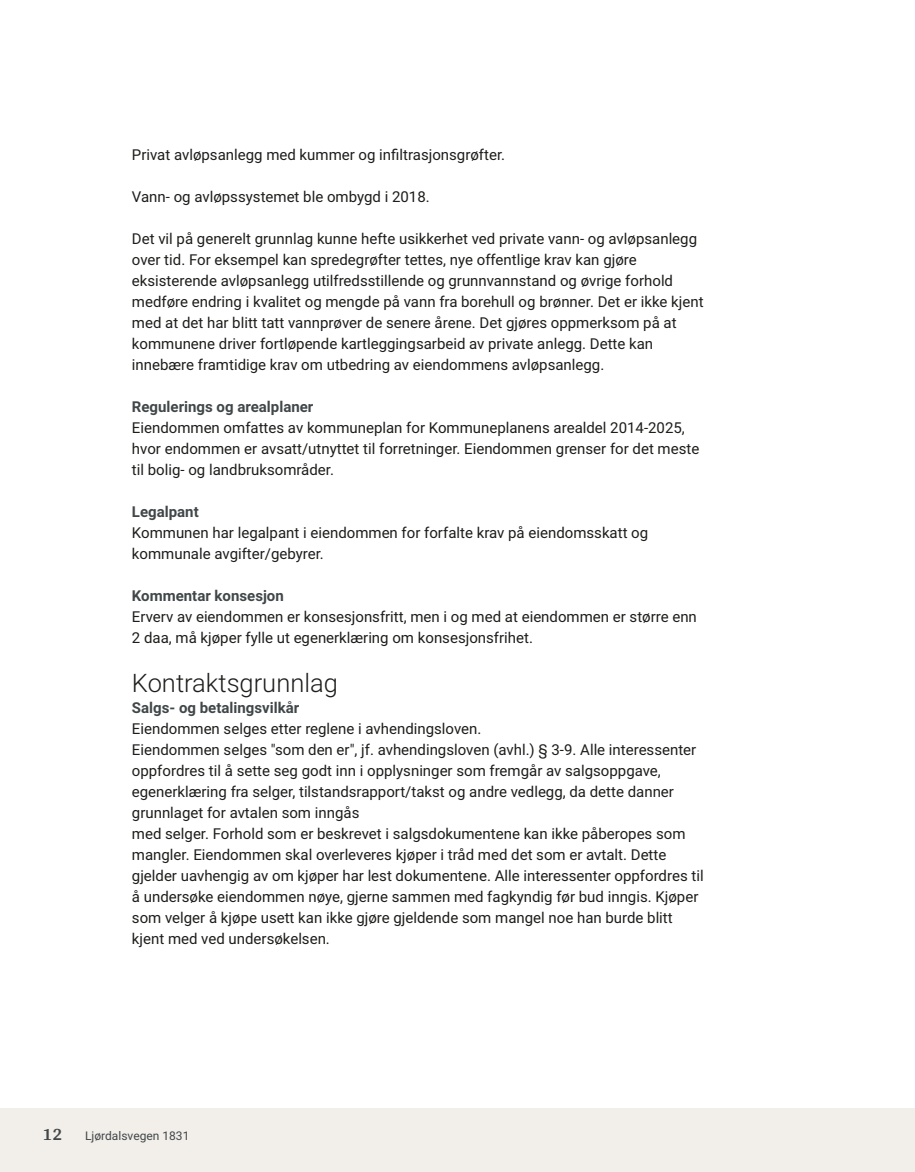
<style>
.page{position:relative;width:915px;height:1172px;background:#fff}
.page>*{position:absolute;margin:0;border:0;box-sizing:border-box;transform-origin:0 0}
.t1{font:300 25.5px "Roboto";color:#1d1d1b}
.t2{font:700 18px "Arya";color:#414749}
.t3{font:15px/21px "Roboto";color:#1d1d1b}
.t4{font:700 15px "Roboto";color:#414749}
.t5{font:12px "Roboto";color:#414749}
</style>
<div class="page">
<div style="left:0;top:1108px;width:914px;height:64px;background:#f2eeea"></div>
<p class="t3" style="left:132px;top:143px;width:374px">Privat avløpsanlegg med kummer og infiltrasjonsgrøfter.</p>
<p class="t3" style="left:132px;top:185px;width:299px">Vann‑ og avløpssystemet ble ombygd i 2018.</p>
<p class="t3" style="left:132px;top:227px;width:573px">Det vil på generelt grunnlag kunne hefte usikkerhet ved private vann‑ og avløpsanlegg over tid. For eksempel kan spredegrøfter tettes, nye offentlige krav kan gjøre eksisterende avløpsanlegg utilfredsstillende og grunnvannstand og øvrige forhold medføre endring i kvalitet og mengde på vann fra borehull og brønner. Det er ikke kjent med at det har blitt tatt vannprøver de senere årene. Det gjøres oppmerksom på at kommunene driver fortløpende kartleggingsarbeid av private anlegg. Dette kan innebære framtidige krav om utbedring av eiendommens avløpsanlegg.</p>
<p class="t4" style="left:132px;top:396px;width:183px">Regulerings og arealplaner</p>
<p class="t3" style="left:132px;top:416px;width:568px">Eiendommen omfattes av kommuneplan for Kommuneplanens arealdel 2014‑2025, hvor endommen er avsatt/utnyttet til forretninger. Eiendommen grenser for det meste til bolig‑ og landbruksområder.</p>
<p class="t4" style="left:132px;top:501px;width:68px">Legalpant</p>
<p class="t3" style="left:132px;top:521px;width:517px">Kommunen har legalpant i eiendommen for forfalte krav på eiendomsskatt og kommunale avgifter/gebyrer.</p>
<p class="t4" style="left:132px;top:585px;width:153px">Kommentar konsesjon</p>
<p class="t3" style="left:132px;top:605px;width:566px">Erverv av eiendommen er konsesjonsfritt, men i og med at eiendommen er større enn<br>2 daa, må kjøper fylle ut egenerklæring om konsesjonsfrihet.</p>
<h1 class="t1" style="left:132px;top:665px;width:207px">Kontraktsgrunnlag</h1>
<p class="t4" style="left:132px;top:697px;width:169px">Salgs‑ og betalingsvilkår</p>
<p class="t3" style="left:132px;top:718px;width:573px">Eiendommen selges etter reglene i avhendingsloven.<br>Eiendommen selges "som den er", jf. avhendingsloven (avhl.) § 3‑9. Alle interessenter oppfordres til å sette seg godt inn i opplysninger som fremgår av salgsoppgave, egenerklæring fra selger, tilstandsrapport/takst og andre vedlegg, da dette danner grunnlaget for avtalen som inngås<br>med selger. Forhold som er beskrevet i salgsdokumentene kan ikke påberopes som mangler. Eiendommen skal overleveres kjøper i tråd med det som er avtalt. Dette gjelder uavhengig av om kjøper har lest dokumentene. Alle interessenter oppfordres til å undersøke eiendommen nøye, gjerne sammen med fagkyndig før bud inngis. Kjøper som velger å kjøpe usett kan ikke gjøre gjeldende som mangel noe han burde blitt kjent med ved undersøkelsen.</p>
<p class="t2" style="left:43px;top:1123px;width:21px">12</p>
<p class="t5" style="left:85px;top:1127px;width:106px">Ljørdalsvegen 1831</p>
</div>
